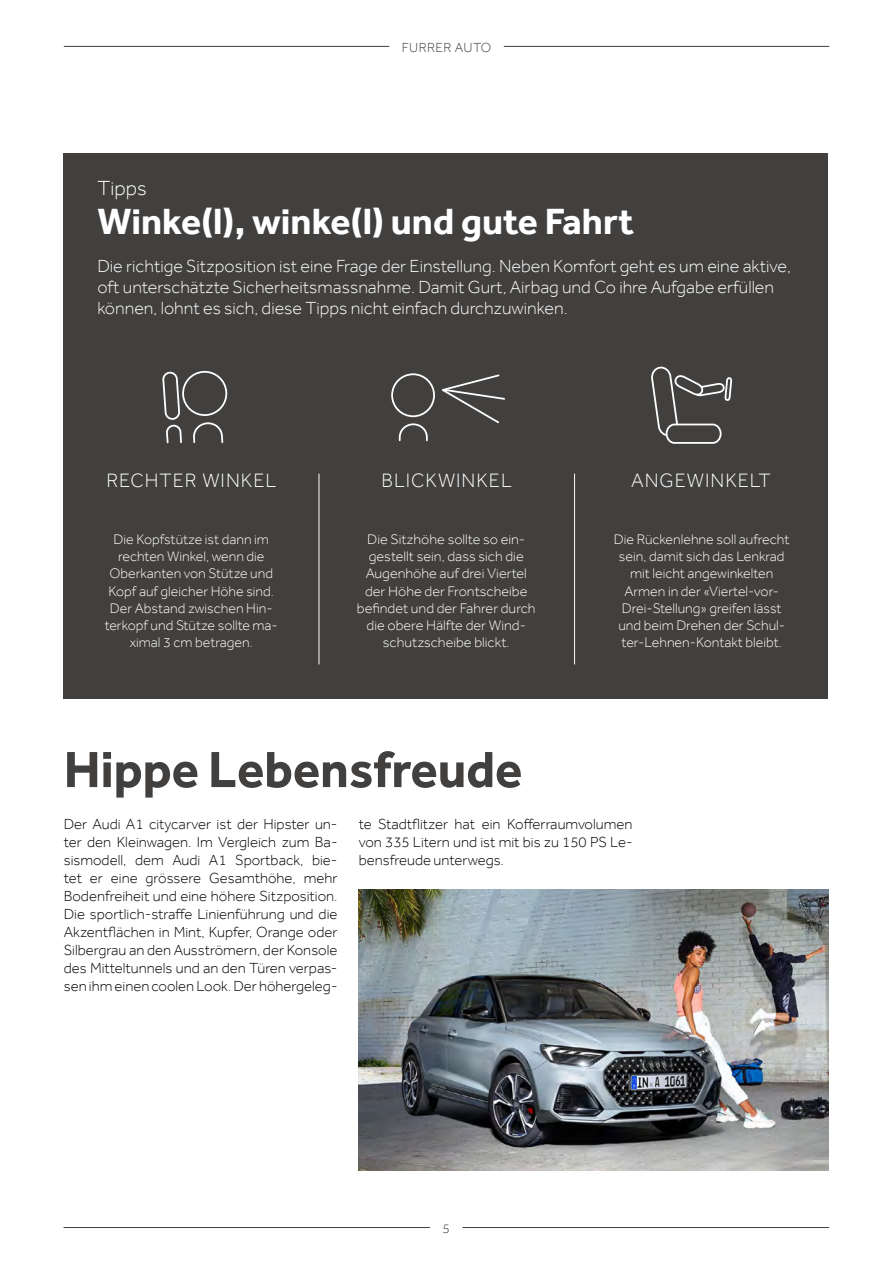
<style>
.page{position:relative;width:893px;height:1263px;background:#fff}
.page>*{position:absolute;margin:0;border:0;box-sizing:border-box;transform-origin:0 0}
.t1{font:700 52.5px "Effra";color:#42403e}
.t2{font:700 37.5px "Effra";color:#fff}
.t3{font:300 21px "Effra";color:#fff}
.t4{font:300 19.95px "Effra";letter-spacing:.05em;color:#fff}
.t5{font:300 18px/21px "Effra";color:#fff}
.t6{font:300 15px/18px "Effra";color:#000;text-align:justify}
.t7{font:300 14.25px/17.1px "Effra";color:#fff;text-align:center}
.t8{font:300 13.5px "Effra";letter-spacing:.03em;color:#42403e}
</style>
<div class="page">
<hr style="left:64px;top:46px;width:765px;height:1px;background:#42403e">
<div style="left:389px;top:30px;width:115px;height:27px;background:#fff"></div>
<div style="left:63px;top:153px;width:765px;height:545px;background:#42403e"></div>
<hr style="left:319px;top:474px;width:1px;height:190px;background:#fff">
<hr style="left:574px;top:474px;width:1px;height:190px;background:#fff">
<img style="left:359px;top:889px;width:470px;height:281px">
<hr style="left:64px;top:1227px;width:765px;height:1px;background:#42403e">
<div style="left:430px;top:1211px;width:32px;height:27px;background:#fff"></div>
<svg style="left:162px;top:370px;width:65px;height:74px"></svg>
<div style="left:391px;top:373px;width:44px;height:44px;border:2px solid #fff;border-radius:50%"></div>
<svg style="left:398px;top:423px;width:30px;height:19px"></svg>
<svg style="left:442px;top:374px;width:63px;height:50px"></svg>
<svg style="left:651px;top:367px;width:82px;height:77px"></svg>
<p class="t8" style="left:402px;top:39px;width:91px">FURRER AUTO</p>
<h3 class="t3" style="left:98px;top:176px;width:51px">Tipps</h3>
<h2 class="t2" style="left:97px;top:199px;width:538px">Winke(l), winke(l) und gute Fahrt</h2>
<p class="t5" style="left:97px;top:255px;width:695px">Die richtige Sitzposition ist eine Frage der Einstellung. Neben Komfort geht es um eine aktive, oft unterschätzte Sicherheitsmassnahme. Damit Gurt, Airbag und Co ihre Aufgabe erfüllen können, lohnt es sich, diese Tipps nicht einfach durchzuwinken.</p>
<h3 class="t4" style="left:106px;top:468px;width:171px">RECHTER WINKEL</h3>
<h3 class="t4" style="left:381px;top:468px;width:132px">BLICKWINKEL</h3>
<h3 class="t4" style="left:631px;top:468px;width:141px">ANGEWINKELT</h3>
<p class="t7" style="left:105px;top:531px;width:175px">Die Kopfstütze ist dann im rechten Winkel, wenn die<br>Oberkanten von Stütze und<br>Kopf auf gleicher Höhe sind.<br>Der Abstand zwischen Hin&shy;terkopf und Stütze sollte ma&shy;ximal 3 cm betragen.</p>
<p class="t7" style="left:357px;top:531px;width:180px">Die Sitzhöhe sollte so ein&shy;gestellt sein, dass sich die<br>Augenhöhe auf drei Viertel der Höhe der Frontscheibe befindet und der Fahrer durch die obere Hälfte der Wind&shy;schutzscheibe blickt.</p>
<p class="t7" style="left:614px;top:531px;width:177px">Die Rückenlehne soll aufrecht sein, damit sich das Lenkrad mit leicht angewinkelten<br>Armen in der «Viertel-vor-<br>Drei-Stellung» greifen lässt und beim Drehen der Schul&shy;ter-Lehnen-Kontakt bleibt.</p>
<h1 class="t1" style="left:64px;top:738px;width:460px">Hippe Lebensfreude</h1>
<p class="t6" style="left:64px;top:815px;width:275px">Der Audi A1 citycarver ist der Hipster un&shy;ter den Kleinwagen. Im Vergleich zum Ba&shy;sismodell, dem Audi A1 Sportback, bie&shy;tet er eine grössere Gesamthöhe, mehr Bodenfreiheit und eine höhere Sitzposition.<br>Die sportlich-straffe Linienführung und die Akzentflächen in Mint, Kupfer, Orange oder Silbergrau an den Ausströmern, der Konsole des Mitteltunnels und an den Türen verpas&shy;sen ihm einen coolen Look. Der höhergeleg-</p>
<p class="t6" style="left:359px;top:815px;width:275px">te Stadtflitzer hat ein Kofferraumvolumen von 335 Litern und ist mit bis zu 150 PS Le&shy;bensfreude unterwegs.</p>
<p class="t8" style="left:443px;top:1220px;width:9px">5</p>
</div>
